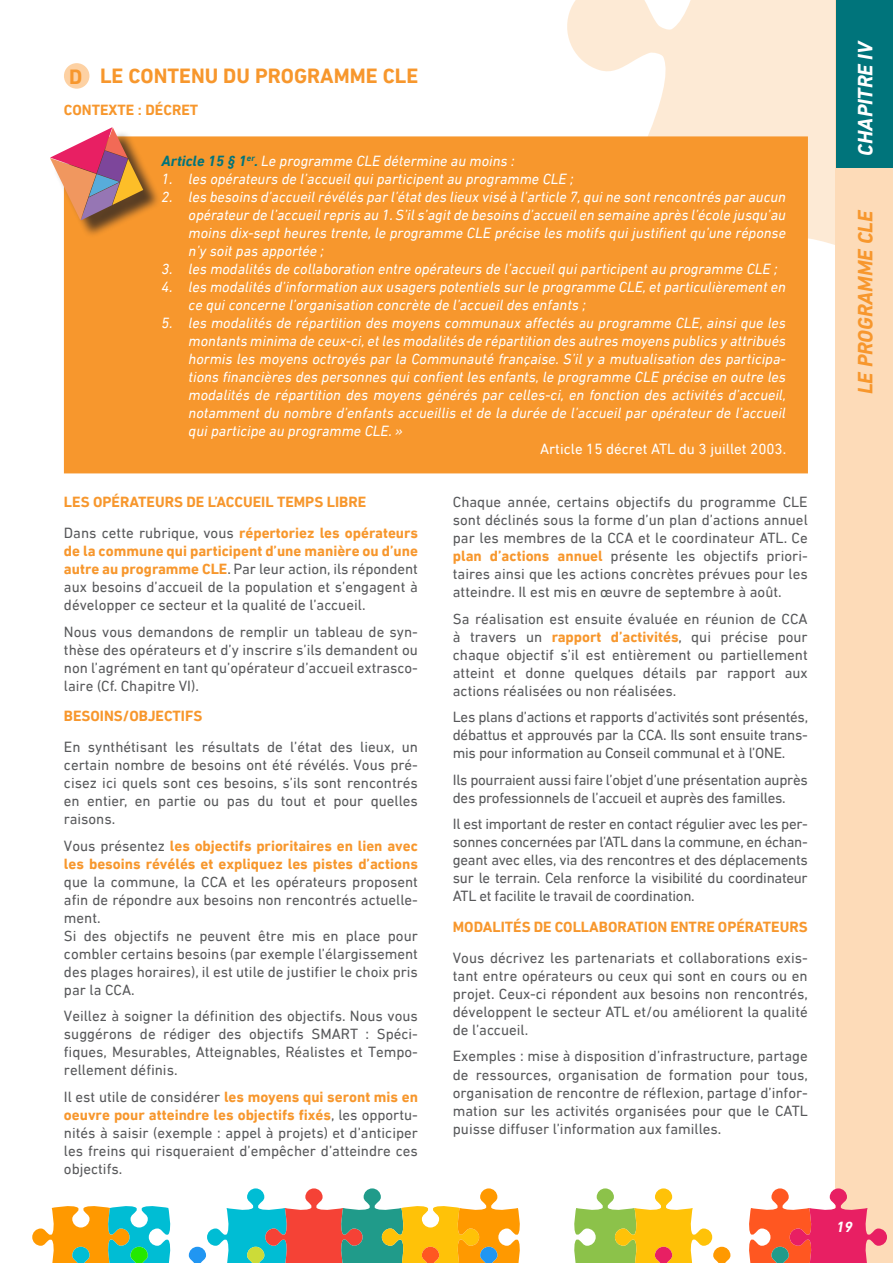
<style>
.page{position:relative;width:893px;height:1263px;background:#fff}
.page>*{position:absolute;margin:0;border:0;box-sizing:border-box;transform-origin:0 0}
.t1{font:700 21px "DIN Next LT Pro";color:#f7972d}
.t2{font:italic 700 21px "DIN Next LT Pro";color:#f7972d}
.t3{font:italic 700 21px "DIN Next LT Pro";color:#fff}
.t4{font:15px/18px "DIN Next LT Pro";color:#57585a;text-align:justify}
.t5{font:italic 15px/18px "DIN Next LT Pro";color:#fff;text-align:justify}
.t6{font:700 15px "DIN Next LT Pro";color:#f7972d}
.t7{font:15px/18px "DIN Next LT Pro";letter-spacing:-.02em;color:#57585a}
.t8{font:15px "DIN Next LT Pro";color:#fff}
.t9{font:italic 700 15px "DIN Next LT Pro";color:#fff}
.s1{font-weight:700;color:#00747b}
.s2{font-weight:700;color:#f7972d}
</style>
<div class="page">
<svg style="left:567px;top:0;width:269px;height:343px"></svg>
<div style="left:64px;top:136px;width:744px;height:337px;background:#f7972d"></div>
<div style="left:53px;top:131px;width:108px;height:107px;background:#231f20;opacity:.75"></div>
<svg style="left:50px;top:127px;width:93px;height:93px"></svg>
<div style="left:836px;top:0;width:57px;height:1263px;background:#fddbb8"></div>
<div style="left:836px;top:0;width:57px;height:168px;background:#00747b"></div>
<svg style="left:574px;top:1188px;width:313px;height:75px"></svg>
<svg style="left:32px;top:1188px;width:488px;height:75px"></svg>
<div style="left:64px;top:63px;width:25px;height:26px;background:#fdd1a3;border-radius:50%"></div>
<p class="t1" style="left:69px;top:64px;width:15px">D</p>
<p class="t1" style="left:100px;top:63px;width:320px">LE CONTENU DU PROGRAMME CLE</p>
<p class="t6" style="left:64px;top:101px;width:136px">CONTEXTE : DÉCRET</p>
<p class="t5" style="left:162px;top:152px;width:354px"><span class="s1">Article 15 § 1</span><sup>er</sup><span class="s1">.</span> Le programme CLE détermine au moins :</p>
<p class="t5" style="left:162px;top:170px;width:413px">1. les opérateurs de l’accueil qui participent au programme CLE ;</p>
<p class="t5" style="left:189px;top:188px;width:599px;text-indent:-27px">2. les besoins d’accueil révélés par l’état des lieux visé à l’article 7, qui ne sont rencontrés par aucun opérateur de l’accueil repris au 1. S’il s’agit de besoins d’accueil en semaine après l’école jusqu’au moins dix-sept heures trente, le programme CLE précise les motifs qui justifient qu’une réponse n’y soit pas apportée ;</p>
<p class="t5" style="left:162px;top:260px;width:617px">3. les modalités de collaboration entre opérateurs de l’accueil qui participent au programme CLE ;</p>
<p class="t5" style="left:189px;top:278px;width:599px;text-indent:-27px">4. les modalités d’information aux usagers potentiels sur le programme CLE, et particulièrement en ce qui concerne l’organisation concrète de l’accueil des enfants ;</p>
<p class="t5" style="left:189px;top:314px;width:599px;text-indent:-27px">5. les modalités de répartition des moyens communaux affectés au programme CLE, ainsi que les montants minima de ceux-ci, et les modalités de répartition des autres moyens publics y attribués hormis les moyens octroyés par la Communauté française. S’il y a mutualisation des participa&shy;tions financières des personnes qui confient les enfants, le programme CLE précise en outre les modalités de répartition des moyens générés par celles-ci, en fonction des activités d’accueil, notamment du nombre d’enfants accueillis et de la durée de l’accueil par opérateur de l’accueil qui participe au programme CLE. »</p>
<p class="t8" style="left:540px;top:440px;width:248px">Article 15 décret ATL du 3 juillet 2003.</p>
<p class="t6" style="left:64px;top:493px;width:304px">LES OPÉRATEURS DE L’ACCUEIL TEMPS LIBRE</p>
<p class="t4" style="left:64px;top:524px;width:356px">Dans cette rubrique, vous <span class="s2">répertoriez les opérateurs de la commune qui participent d’une manière ou d’une autre au programme CLE</span>. Par leur action, ils répondent aux besoins d’accueil de la population et s’engagent à développer ce secteur et la qualité de l’accueil.</p>
<p class="t4" style="left:64px;top:622px;width:355px">Nous vous demandons de remplir un tableau de syn&shy;thèse des opérateurs et d’y inscrire s’ils demandent ou non l’agrément en tant qu’opérateur d’accueil extrasco&shy;laire (Cf. Chapitre VI).</p>
<p class="t6" style="left:64px;top:707px;width:140px">BESOINS/OBJECTIFS</p>
<p class="t4" style="left:64px;top:738px;width:356px">En synthétisant les résultats de l’état des lieux, un certain nombre de besoins ont été révélés. Vous pré&shy;cisez ici quels sont ces besoins, s’ils sont rencontrés en entier, en partie ou pas du tout et pour quelles raisons.</p>
<p class="t4" style="left:64px;top:836px;width:356px">Vous présentez <span class="s2">les objectifs prioritaires en lien avec les besoins révélés et expliquez les pistes d’actions </span>que la commune, la CCA et les opérateurs proposent afin de répondre aux besoins non rencontrés actuelle&shy;ment.</p>
<p class="t4" style="left:64px;top:926px;width:356px">Si des objectifs ne peuvent être mis en place pour combler certains besoins (par exemple l’élargissement des plages horaires), il est utile de justifier le choix pris par la CCA.</p>
<p class="t4" style="left:64px;top:1007px;width:356px">Veillez à soigner la définition des objectifs. Nous vous suggérons de rédiger des objectifs SMART : Spéci&shy;fiques, Mesurables, Atteignables, Réalistes et Tempo&shy;rellement définis.</p>
<p class="t4" style="left:64px;top:1087px;width:356px">Il est utile de considérer <span class="s2">les moyens qui seront mis en oeuvre pour atteindre les objectifs fixés</span>, les opportu&shy;nités à saisir (exemple : appel à projets) et d’anticiper les freins qui risqueraient d’empêcher d’atteindre ces objectifs.</p>
<p class="t4" style="left:453px;top:493px;width:356px">Chaque année, certains objectifs du programme CLE sont déclinés sous la forme d’un plan d’actions annuel par les membres de la CCA et le coordinateur ATL. Ce <span class="s2">plan d’actions annuel</span> présente les objectifs priori&shy;taires ainsi que les actions concrètes prévues pour les atteindre. Il est mis en œuvre de septembre à août.</p>
<p class="t4" style="left:453px;top:610px;width:356px">Sa réalisation est ensuite évaluée en réunion de CCA à travers un <span class="s2">rapport d’activités</span>, qui précise pour chaque objectif s’il est entièrement ou partiellement atteint et donne quelques détails par rapport aux actions réalisées ou non réalisées.</p>
<p class="t4" style="left:453px;top:708px;width:357px">Les plans d’actions et rapports d’activités sont présentés, débattus et approuvés par la CCA. Ils sont ensuite trans&shy;mis pour information au Conseil communal et à l’ONE.</p>
<p class="t7" style="left:453px;top:771px;width:356px">Ils pourraient aussi faire l’objet d’une présentation auprès des professionnels de l’accueil et auprès des familles.</p>
<p class="t4" style="left:453px;top:815px;width:356px">Il est important de rester en contact régulier avec les per&shy;sonnes concernées par l’ATL dans la commune, en échan&shy;geant avec elles, via des rencontres et des déplacements sur le terrain. Cela renforce la visibilité du coordinateur ATL et facilite le travail de coordination.</p>
<p class="t6" style="left:453px;top:918px;width:356px">MODALITÉS DE COLLABORATION ENTRE OPÉRATEURS</p>
<p class="t4" style="left:453px;top:949px;width:357px">Vous décrivez les partenariats et collaborations exis&shy;tant entre opérateurs ou ceux qui sont en cours ou en projet. Ceux-ci répondent aux besoins non rencontrés, développent le secteur ATL et/ou améliorent la qualité de l’accueil.</p>
<p class="t4" style="left:453px;top:1047px;width:357px">Exemples : mise à disposition d’infrastructure, partage de ressources, organisation de formation pour tous, organisation de rencontre de réflexion, partage d’infor&shy;mation sur les activités organisées pour que le CATL puisse diffuser l’information aux familles.</p>
<h1 class="t3" style="left:853px;top:156px;width:117px;rotate:-90deg">CHAPITRE IV</h1>
<h1 class="t2" style="left:853px;top:394px;width:186px;rotate:-90deg">LE PROGRAMME CLE</h1>
<p class="t9" style="left:836px;top:1218px;width:18px">19</p>
</div>
